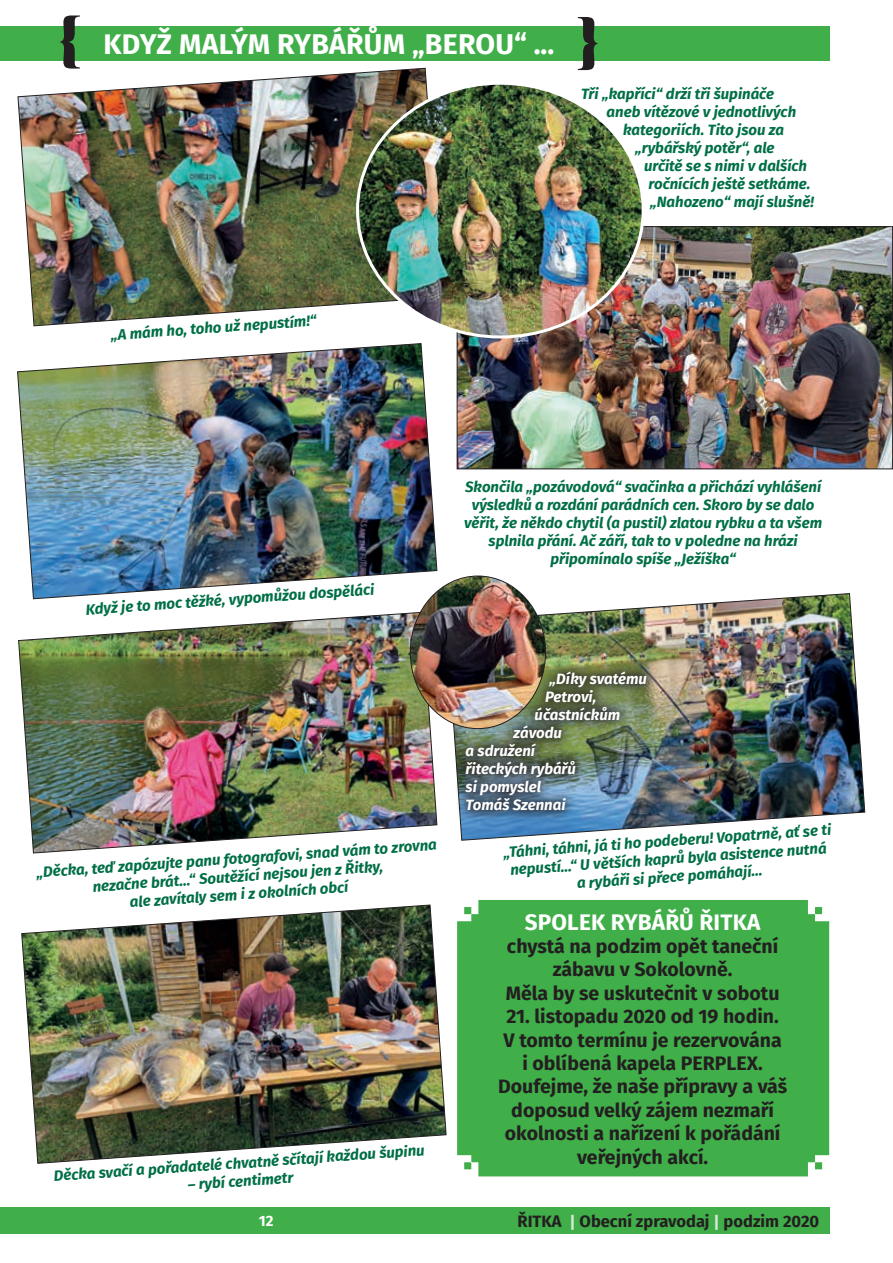
<style>
.page{position:relative;width:893px;height:1263px;background:#fff}
.page>*{position:absolute;margin:0;border:0;box-sizing:border-box;transform-origin:0 0}
.t1{font:700 28.5px "Fira Sans";letter-spacing:.01em;color:#fff}
.t2{font:700 22.5px "Fira Sans";letter-spacing:.01em;color:#fff}
.t3{font:700 19.5px/23.4px "Fira Sans";color:#231f20;text-align:center}
.t4{font:700 16.5px "Fira Sans";color:#231f20}
.t5{font:italic 700 15px/18px "Fira Sans";color:#016f45;text-align:center}
.t6{font:italic 700 15px "Fira Sans";color:#fff}
.t7{font:700 15px "Fira Sans";color:#fff}
.s1{color:#d8e9d2}
</style>
<div class="page">
<div style="left:0;top:26px;width:829px;height:34px;background:#40ae49"></div>
<img style="left:17px;top:67px;width:410px;height:260px">
<img style="left:17px;top:343px;width:421px;height:256px">
<img style="left:18px;top:612px;width:420px;height:242px">
<img style="left:453px;top:593px;width:412px;height:248px">
<img style="left:459px;top:228px;width:432px;height:239px">
<img style="left:358px;top:83px;width:285px;height:254px">
<div style="left:457px;top:900px;width:372px;height:276px;background:#40ae49"></div>
<img style="left:21px;top:904px;width:426px;height:260px">
<div style="left:0;top:1208px;width:829px;height:26px;background:#40ae49"></div>
<img style="left:410px;top:576px;width:135px;height:153px">
<img style="left:455px;top:661px;width:203px;height:160px">
<svg style="left:59px;top:60px;width:21px;height:9px"></svg>
<svg style="left:578px;top:60px;width:21px;height:1px"></svg>
<h1 class="t1" style="left:104px;top:20px;width:452px">KDYŽ MALÝM RYBÁŘŮM „BEROU“ ...</h1>
<p class="t5" style="left:581px;top:84px;width:194px">Tři „kapříci“ drží tři šupináče</p>
<p class="t5" style="left:607px;top:102px;width:191px">aneb vítězové v jednotlivých</p>
<p class="t5" style="left:623px;top:120px;width:162px">kategoriích. Tito jsou za</p>
<p class="t5" style="left:635px;top:138px;width:141px">„rybářský potěr“, ale</p>
<p class="t5" style="left:644px;top:156px;width:164px">určitě se s nimi v dalších</p>
<p class="t5" style="left:649px;top:174px;width:163px">ročnících ještě setkáme.</p>
<p class="t5" style="left:650px;top:192px;width:165px">„Nahozeno“ mají slušně!</p>
<p class="t5" style="left:110px;top:325px;width:208px;rotate:-4deg">„A mám ho, toho už nepustím!“</p>
<p class="t5" style="left:85px;top:599px;width:291px;rotate:-4deg">Když je to moc těžké, vypomůžou dospěláci</p>
<p class="t5" style="left:464px;top:476px;width:359px">Skončila „pozávodová“ svačinka a přichází vyhlášení výsledků a rozdání parádních cen. Skoro by se dalo věřit, že někdo chytil (a pustil) zlatou rybku a ta všem splnila přání. Ač září, tak to v poledne na hrázi připomínalo spíše „Ježíška“</p>
<p class="t6" style="left:550px;top:666px;width:99px">„Díky svatému</p>
<p class="t6" style="left:545px;top:684px;width:53px">Petrovi,</p>
<p class="t6" style="left:535px;top:702px;width:87px">účastníckům</p>
<p class="t6" style="left:514px;top:720px;width:50px">závodu</p>
<p class="t6" style="left:466px;top:738px;width:71px">a sdružení</p>
<p class="t6" style="left:466px;top:756px;width:112px">řiteckých rybářů</p>
<p class="t6" style="left:466px;top:774px;width:77px">si pomyslel</p>
<p class="t6" style="left:466px;top:792px;width:101px">Tomáš Szennai</p>
<p class="t5" style="left:503px;top:842px;width:330px;rotate:-4deg">„Táhni, táhni, já ti ho podeberu! Vopatrně, ať se ti nepustí…“ U větších kaprů byla asistence nutná a rybáři si přece pomáhají…</p>
<p class="t5" style="left:36px;top:862px;width:403px;rotate:-4deg">„Děcka, teď zapózujte panu fotografovi, snad vám to zrovna nezačne brát…“ Soutěžící nejsou jen z Řitky,<br>ale zavítaly sem i z okolních obcí</p>
<h2 class="t2" style="left:525px;top:903px;width:237px">SPOLEK RYBÁŘŮ ŘITKA</h2>
<h3 class="t3" style="left:506px;top:933px;width:275px">chystá na podzim opět taneční zábavu v Sokolovně.<br>Měla by se uskutečnit v sobotu</h3>
<h3 class="t3" style="left:498px;top:1003px;width:290px">21. listopadu 2020 od 19 hodin.<br>V tomto termínu je rezervována<br>i oblíbená kapela PERPLEX.<br>Doufejme, že naše přípravy a váš doposud velký zájem nezmaří okolnosti a nařízení k pořádání veřejných akcí.</h3>
<p class="t5" style="left:53px;top:1166px;width:373px;rotate:-4deg">Děcka svačí a pořadatelé chvatně sčítají každou šupinu</p>
<p class="t5" style="left:187px;top:1174px;width:107px;rotate:-4deg">– rybí centimetr</p>
<p class="t7" style="left:259px;top:1208px;width:16px">12</p>
<p class="t4" style="left:518px;top:1207px;width:303px">ŘITKA <span class="s1">|</span> Obecní zpravodaj <span class="s1">|</span> podzim 2020</p>
</div>
